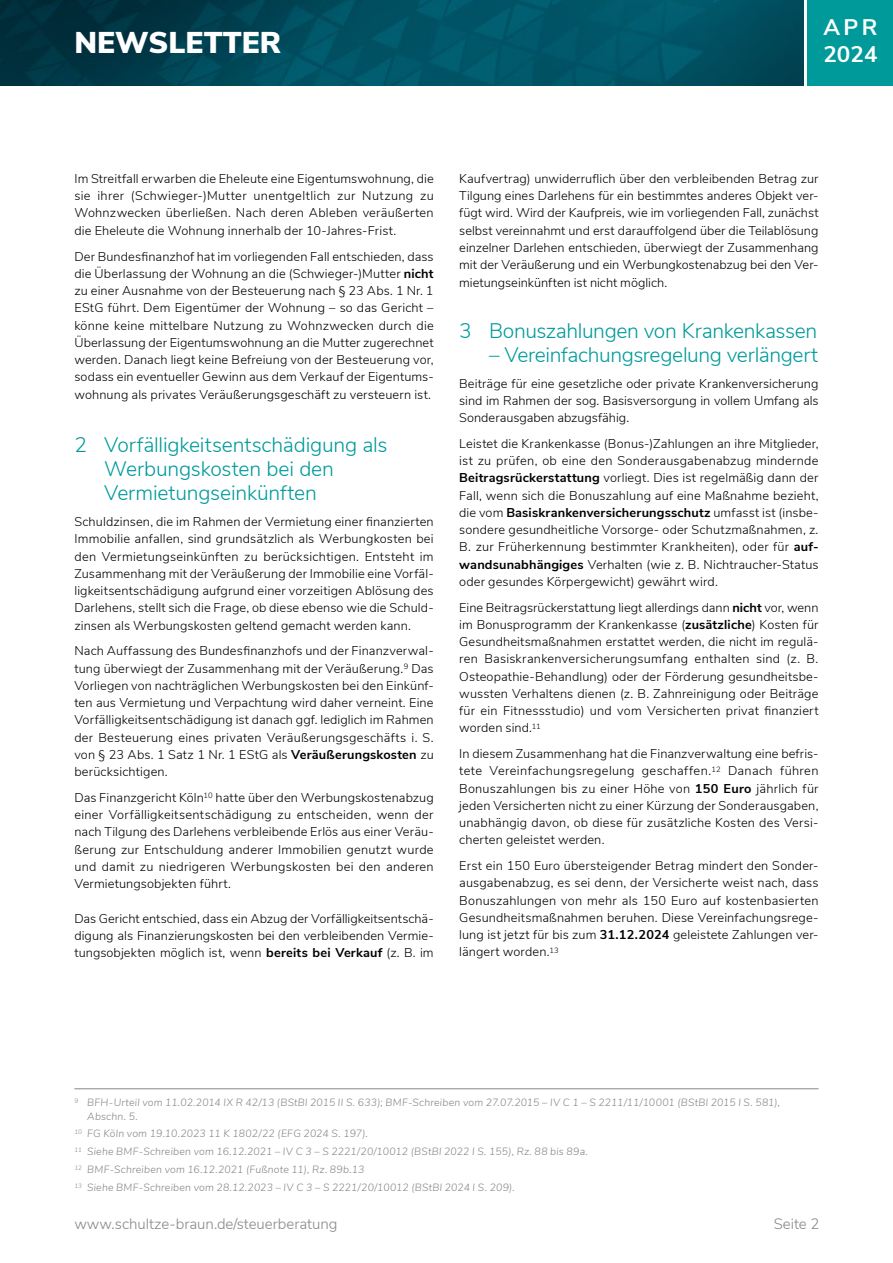
<style>
.page{position:relative;width:893px;height:1263px;background:#fff}
.page>*{position:absolute;margin:0;border:0;box-sizing:border-box;transform-origin:0 0}
.t1{font:900 30px "Nunito Sans";color:#fff}
.t2{font:700 22.5px/27px "Nunito Sans";color:#fff}
.t3{font:300 21px/24px "Nunito Sans";letter-spacing:-.01em;color:#009a9b}
.t4{font:300 15px "Nunito Sans";color:#878786}
.t5{font:300 12.75px/17.2px "Nunito Sans";letter-spacing:.01em;color:#000;text-align:justify}
.t6{font:italic 300 10.5px/17.7px "Nunito Sans";letter-spacing:.015em;color:#878786}
.s1{font-weight:700}
</style>
<div class="page">
<img style="left:0;top:0;width:804px;height:85px">
<div style="left:808px;top:0;width:85px;height:85px;background:#009a9b"></div>
<hr style="left:74px;top:1088px;width:745px;height:1px;background:#878786">
<h1 class="t1" style="left:74px;top:21px;width:208px">NEWSLETTER</h1>
<h2 class="t2" style="left:823px;top:12px;width:56px">APR<br>2024</h2>
<p class="t5" style="left:74px;top:169px;width:361px">Im Streitfall erwarben die Eheleute eine Eigentumswohnung, die sie ihrer (Schwieger-)Mutter unentgeltlich zur Nutzung zu Wohnzwecken überließen. Nach deren Ableben veräußerten die Eheleute die Wohnung innerhalb der 10-Jahres-Frist.</p>
<p class="t5" style="left:74px;top:247px;width:361px">Der Bundesfinanzhof hat im vorliegenden Fall entschieden, dass die Überlassung der Wohnung an die (Schwieger-)Mutter <span class="s1">nicht </span>zu einer Ausnahme von der Besteuerung nach § 23 Abs. 1 Nr. 1<br>EStG führt. Dem Eigentümer der Wohnung – so das Gericht – könne keine mittelbare Nutzung zu Wohnzwecken durch die Überlassung der Eigentumswohnung an die Mutter zugerechnet werden. Danach liegt keine Befreiung von der Besteuerung vor, sodass ein eventueller Gewinn aus dem Verkauf der Eigentums&shy;wohnung als privates Veräußerungsgeschäft zu versteuern ist.</p>
<h3 class="t3" style="left:104px;top:432px;width:285px;text-indent:-30px">2 Vorfälligkeitsentschädigung als<br>Werbungskosten bei den<br>Vermietungseinkünften</h3>
<p class="t5" style="left:74px;top:512px;width:361px">Schuldzinsen, die im Rahmen der Vermietung einer finanzierten Immobilie anfallen, sind grundsätzlich als Werbungkosten bei den Vermietungseinkünften zu berücksichtigen. Entsteht im Zusammenhang mit der Veräußerung der Immobilie eine Vorfäl&shy;ligkeitsentschädigung aufgrund einer vorzeitigen Ablösung des Darlehens, stellt sich die Frage, ob diese ebenso wie die Schuld&shy;zinsen als Werbungskosten geltend gemacht werden kann.</p>
<p class="t5" style="left:74px;top:641px;width:361px">Nach Auffassung des Bundesfinanzhofs und der Finanzverwal&shy;tung überwiegt der Zusammenhang mit der Veräußerung.<sup>9</sup> Das Vorliegen von nachträglichen Werbungskosten bei den Einkünf&shy;ten aus Vermietung und Verpachtung wird daher verneint. Eine Vorfälligkeitsentschädigung ist danach ggf. lediglich im Rahmen der Besteuerung eines privaten Veräußerungsgeschäfts i. S. von § 23 Abs. 1 Satz 1 Nr. 1 EStG als <span class="s1">Veräußerungskosten</span> zu berücksichtigen.</p>
<p class="t5" style="left:74px;top:788px;width:361px">Das Finanzgericht Köln<sup>10</sup> hatte über den Werbungskostenabzug einer Vorfälligkeitsentschädigung zu entscheiden, wenn der nach Tilgung des Darlehens verbleibende Erlös aus einer Veräu&shy;ßerung zur Entschuldung anderer Immobilien genutzt wurde und damit zu niedrigeren Werbungskosten bei den anderen Vermietungsobjekten führt.</p>
<p class="t5" style="left:74px;top:909px;width:361px">Das Gericht entschied, dass ein Abzug der Vorfälligkeitsentschä&shy;digung als Finanzierungskosten bei den verbleibenden Vermie&shy;tungsobjekten möglich ist, wenn <span class="s1">bereits bei Verkauf</span> (z. B. im</p>
<p class="t5" style="left:459px;top:169px;width:361px">Kaufvertrag) unwiderruflich über den verbleibenden Betrag zur Tilgung eines Darlehens für ein bestimmtes anderes Objekt ver&shy;fügt wird. Wird der Kaufpreis, wie im vorliegenden Fall, zunächst selbst vereinnahmt und erst darauffolgend über die Teilablösung einzelner Darlehen entschieden, überwiegt der Zusammenhang mit der Veräußerung und ein Werbungkostenabzug bei den Ver&shy;mietungseinkünften ist nicht möglich.</p>
<h3 class="t3" style="left:459px;top:317px;width:360px">3 Bonuszahlungen von Krankenkassen</h3>
<h3 class="t3" style="left:489px;top:341px;width:330px">– Vereinfachungsregelung verlängert</h3>
<p class="t5" style="left:459px;top:374px;width:361px">Beiträge für eine gesetzliche oder private Krankenversicherung sind im Rahmen der sog. Basisversorgung in vollem Umfang als Sonderausgaben abzugsfähig.</p>
<p class="t5" style="left:459px;top:434px;width:361px">Leistet die Krankenkasse (Bonus-)Zahlungen an ihre Mitglieder, ist zu prüfen, ob eine den Sonderausgabenabzug mindernde <span class="s1">Beitragsrückerstattung</span> vorliegt. Dies ist regelmäßig dann der Fall, wenn sich die Bonuszahlung auf eine Maßnahme bezieht, die vom <span class="s1">Basiskrankenversicherungsschutz</span> umfasst ist (insbe&shy;sondere gesundheitliche Vorsorge- oder Schutzmaßnahmen, z.<br>B. zur Früherkennung bestimmter Krankheiten), oder für <span class="s1">auf&shy;wandsunabhängiges</span> Verhalten (wie z. B. Nichtraucher-Status oder gesundes Körpergewicht) gewährt wird.</p>
<p class="t5" style="left:459px;top:598px;width:361px">Eine Beitragsrückerstattung liegt allerdings dann <span class="s1">nicht</span> vor, wenn im Bonusprogramm der Krankenkasse (<span class="s1">zusätzliche</span>) Kosten für Gesundheitsmaßnahmen erstattet werden, die nicht im regulä&shy;ren Basiskrankenversicherungsumfang enthalten sind (z. B.<br>Osteopathie-Behandlung) oder der Förderung gesundheitsbe&shy;wussten Verhaltens dienen (z. B. Zahnreinigung oder Beiträge für ein Fitnessstudio) und vom Versicherten privat finanziert worden sind.<sup>11</sup></p>
<p class="t5" style="left:459px;top:744px;width:361px">In diesem Zusammenhang hat die Finanzverwaltung eine befris&shy;tete Vereinfachungsregelung geschaffen.<sup>12</sup> Danach führen Bonuszahlungen bis zu einer Höhe von <span class="s1">150 Euro</span> jährlich für jeden Versicherten nicht zu einer Kürzung der Sonderausgaben, unabhängig davon, ob diese für zusätzliche Kosten des Versi&shy;cherten geleistet werden.</p>
<p class="t5" style="left:459px;top:856px;width:361px">Erst ein 150 Euro übersteigender Betrag mindert den Sonder&shy;ausgabenabzug, es sei denn, der Versicherte weist nach, dass Bonuszahlungen von mehr als 150 Euro auf kostenbasierten Gesundheitsmaßnahmen beruhen. Diese Vereinfachungsrege&shy;lung ist jetzt für bis zum <span class="s1">31.12.2024</span> geleistete Zahlungen ver&shy;längert worden.<sup>13</sup></p>
<p class="t6" style="left:87px;top:1095px;width:694px;line-height:13.5px;text-indent:-13px"><sup>9</sup> BFH-Urteil vom 11.02.2014 IX R 42/13 (BStBl 2015 II S. 633); BMF-Schreiben vom 27.07.2015 – IV C 1 – S 2211/11/10001 (BStBl 2015 I S. 581),<br>Abschn. 5.</p>
<p class="t6" style="left:74px;top:1124px;width:515px"><sup>10</sup> FG Köln vom 19.10.2023 11 K 1802/22 (EFG 2024 S. 197).<br><sup>11</sup> Siehe BMF-Schreiben vom 16.12.2021 – IV C 3 – S 2221/20/10012 (BStBl 2022 I S. 155), Rz. 88 bis 89a.<br><sup>12</sup> BMF-Schreiben vom 16.12.2021 (Fußnote 11), Rz. 89b.13<br><sup>13</sup> Siehe BMF-Schreiben vom 28.12.2023 – IV C 3 – S 2221/20/10012 (BStBl 2024 I S. 209).</p>
<p class="t4" style="left:74px;top:1213px;width:265px">www.schultze-braun.de/steuerberatung</p>
<p class="t4" style="left:774px;top:1213px;width:47px">Seite 2</p>
</div>
